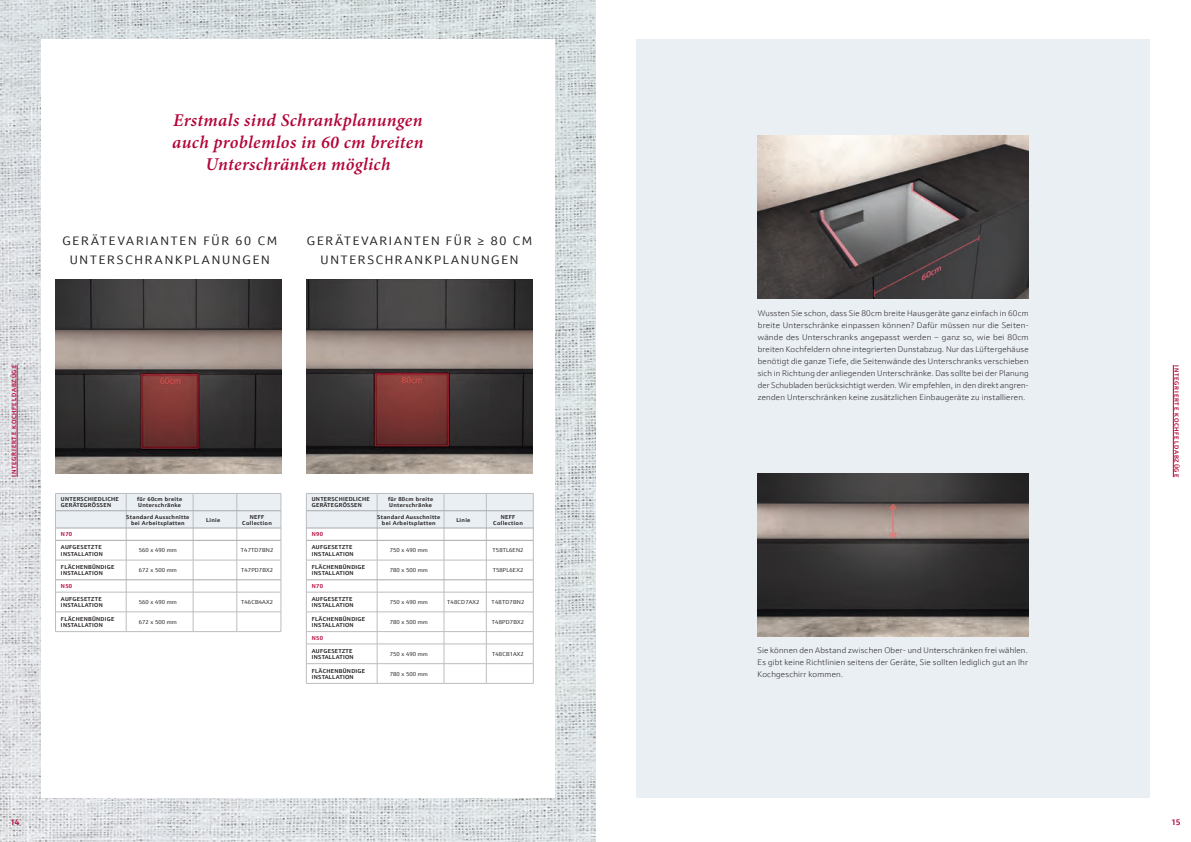
<style>
.page{position:relative;width:1191px;height:842px;background:#fff}
.page>*{position:absolute;margin:0;border:0;box-sizing:border-box;transform-origin:0 0}
.t1{font:italic 600 18px/21.6px "Minion Pro";letter-spacing:.02em;color:#b30437;text-align:center}
.t2{font:12px/19px "Neff Sans";letter-spacing:.15em;color:#231f20;text-align:center}
.t3{font:300 8px/12px "Neff Sans";letter-spacing:.02em;color:#231f20;text-align:justify}
.t4{font:700 8px "Neff Sans";color:#b30437}
.t5{font:700 6px "Neff Sans";letter-spacing:.13em;color:#b30437}
.t6{font:700 5.7px/6.1px "Neff Sans";letter-spacing:.05em;color:#231f20}
.t7{font:5.7px "Neff Sans";letter-spacing:.03em;color:#231f20}
.t8{font:700 5.7px "Neff Sans";letter-spacing:.05em;color:#b30437}
</style>
<div class="page">
<img style="left:0;top:0;width:595px;height:842px">
<div style="left:41px;top:40px;width:513px;height:758px;background:#fff"></div>
<img style="left:55px;top:279px;width:226px;height:194px">
<div style="left:637px;top:40px;width:512px;height:758px;background:#e9eff3"></div>
<img style="left:306px;top:279px;width:227px;height:194px">
<img style="left:758px;top:136px;width:270px;height:162px">
<img style="left:757px;top:473px;width:271px;height:163px">
<svg style="left:55px;top:493px;width:227px;height:139px"></svg>
<hr style="left:55px;top:631px;width:71px;height:1px;background:#bcbdc0">
<hr style="left:126px;top:631px;width:67px;height:1px;background:#bcbdc0">
<hr style="left:193px;top:631px;width:44px;height:1px;background:#bcbdc0">
<hr style="left:237px;top:631px;width:44px;height:1px;background:#bcbdc0">
<hr style="left:56px;top:511px;width:70px;height:1px;background:#a8a9ad">
<hr style="left:126px;top:511px;width:67px;height:1px;background:#a8a9ad">
<hr style="left:193px;top:511px;width:44px;height:1px;background:#a8a9ad">
<hr style="left:237px;top:511px;width:44px;height:1px;background:#a8a9ad">
<hr style="left:56px;top:528px;width:70px;height:1px;background:#a8a9ad">
<hr style="left:126px;top:528px;width:67px;height:1px;background:#a8a9ad">
<hr style="left:193px;top:528px;width:44px;height:1px;background:#a8a9ad">
<hr style="left:237px;top:528px;width:44px;height:1px;background:#a8a9ad">
<hr style="left:56px;top:540px;width:70px;height:1px;background:#a8a9ad">
<hr style="left:126px;top:540px;width:67px;height:1px;background:#a8a9ad">
<hr style="left:193px;top:540px;width:44px;height:1px;background:#a8a9ad">
<hr style="left:237px;top:540px;width:44px;height:1px;background:#a8a9ad">
<hr style="left:56px;top:580px;width:70px;height:1px;background:#a8a9ad">
<hr style="left:126px;top:580px;width:67px;height:1px;background:#a8a9ad">
<hr style="left:193px;top:580px;width:44px;height:1px;background:#a8a9ad">
<hr style="left:237px;top:580px;width:44px;height:1px;background:#a8a9ad">
<svg style="left:306px;top:493px;width:228px;height:190px"></svg>
<hr style="left:306px;top:683px;width:71px;height:1px;background:#bcbdc0">
<hr style="left:377px;top:683px;width:67px;height:1px;background:#bcbdc0">
<hr style="left:444px;top:683px;width:42px;height:1px;background:#bcbdc0">
<hr style="left:486px;top:683px;width:47px;height:1px;background:#bcbdc0">
<hr style="left:306px;top:511px;width:71px;height:1px;background:#a8a9ad">
<hr style="left:377px;top:511px;width:67px;height:1px;background:#a8a9ad">
<hr style="left:444px;top:511px;width:42px;height:1px;background:#a8a9ad">
<hr style="left:486px;top:511px;width:47px;height:1px;background:#a8a9ad">
<hr style="left:306px;top:528px;width:71px;height:1px;background:#a8a9ad">
<hr style="left:377px;top:528px;width:67px;height:1px;background:#a8a9ad">
<hr style="left:444px;top:528px;width:42px;height:1px;background:#a8a9ad">
<hr style="left:486px;top:528px;width:47px;height:1px;background:#a8a9ad">
<hr style="left:306px;top:540px;width:71px;height:1px;background:#a8a9ad">
<hr style="left:377px;top:540px;width:67px;height:1px;background:#a8a9ad">
<hr style="left:444px;top:540px;width:42px;height:1px;background:#a8a9ad">
<hr style="left:486px;top:540px;width:47px;height:1px;background:#a8a9ad">
<hr style="left:306px;top:580px;width:71px;height:1px;background:#a8a9ad">
<hr style="left:377px;top:580px;width:67px;height:1px;background:#a8a9ad">
<hr style="left:444px;top:580px;width:42px;height:1px;background:#a8a9ad">
<hr style="left:486px;top:580px;width:47px;height:1px;background:#a8a9ad">
<hr style="left:1173px;top:365px;width:1px;height:112px;background:#b30437">
<hr style="left:17px;top:365px;width:1px;height:112px;background:#b30437">
<h1 class="t1" style="left:172px;top:110px;width:253px">Erstmals sind Schrankplanungen auch problemlos in 60 cm breiten<br>Unterschränken möglich</h1>
<p class="t5" style="left:10px;top:477px;width:113px;rotate:-90deg">INTEGRIERTE KOCHFELDABZÜGE</p>
<h2 class="t2" style="left:62px;top:231px;width:216px">GERÄTEVARIANTEN FÜR 60 CM<br>UNTERSCHRANKPLANUNGEN</h2>
<h2 class="t2" style="left:307px;top:231px;width:226px">GERÄTEVARIANTEN FÜR ≥ 80 CM<br>UNTERSCHRANKPLANUNGEN</h2>
<p class="t6" style="left:61px;top:496px;width:59px">UNTERSCHIEDLICHE<br>GERÄTEGRÖSSEN</p>
<p class="t6" style="left:137px;top:496px;width:47px">für 60cm breite<br>Unterschränke</p>
<p class="t6" style="left:126px;top:513px;width:65px;text-align:center">Standard Ausschnitte bei Arbeitsplatten</p>
<p class="t6" style="left:206px;top:516px;width:16px">Linie</p>
<p class="t6" style="left:242px;top:513px;width:31px;text-align:center">NEFF<br>Collection</p>
<p class="t8" style="left:61px;top:531px;width:13px">N70</p>
<p class="t6" style="left:61px;top:544px;width:43px">AUFGESETZTE<br>INSTALLATION</p>
<p class="t7" style="left:139px;top:547px;width:40px">560 x 490 mm</p>
<p class="t7" style="left:241px;top:547px;width:34px">T47TD7BN2</p>
<p class="t6" style="left:61px;top:564px;width:55px">FLÄCHENBÜNDIGE<br>INSTALLATION</p>
<p class="t7" style="left:139px;top:567px;width:40px">672 x 500 mm</p>
<p class="t7" style="left:241px;top:567px;width:34px">T47PD7BX2</p>
<p class="t8" style="left:61px;top:583px;width:13px">N50</p>
<p class="t6" style="left:61px;top:596px;width:43px">AUFGESETZTE<br>INSTALLATION</p>
<p class="t7" style="left:139px;top:599px;width:40px">560 x 490 mm</p>
<p class="t7" style="left:241px;top:599px;width:33px">T46CB4AX2</p>
<p class="t6" style="left:61px;top:616px;width:55px">FLÄCHENBÜNDIGE<br>INSTALLATION</p>
<p class="t7" style="left:139px;top:618px;width:40px">672 x 500 mm</p>
<p class="t6" style="left:312px;top:496px;width:59px">UNTERSCHIEDLICHE<br>GERÄTEGRÖSSEN</p>
<p class="t6" style="left:388px;top:496px;width:47px">für 80cm breite<br>Unterschränke</p>
<p class="t6" style="left:377px;top:513px;width:65px;text-align:center">Standard Ausschnitte bei Arbeitsplatten</p>
<p class="t6" style="left:456px;top:516px;width:16px">Linie</p>
<p class="t6" style="left:493px;top:513px;width:31px;text-align:center">NEFF<br>Collection</p>
<p class="t8" style="left:312px;top:531px;width:13px">N90</p>
<p class="t6" style="left:312px;top:544px;width:43px">AUFGESETZTE<br>INSTALLATION</p>
<p class="t7" style="left:390px;top:547px;width:40px">750 x 490 mm</p>
<p class="t7" style="left:492px;top:547px;width:33px">T58TL6EN2</p>
<p class="t6" style="left:312px;top:564px;width:55px">FLÄCHENBÜNDIGE<br>INSTALLATION</p>
<p class="t7" style="left:390px;top:567px;width:40px">780 x 500 mm</p>
<p class="t7" style="left:493px;top:567px;width:32px">T58PL6EX2</p>
<p class="t8" style="left:312px;top:583px;width:13px">N70</p>
<p class="t6" style="left:312px;top:596px;width:43px">AUFGESETZTE<br>INSTALLATION</p>
<p class="t7" style="left:390px;top:599px;width:40px">750 x 490 mm</p>
<p class="t7" style="left:447px;top:599px;width:34px">T48CD7AX2</p>
<p class="t7" style="left:491px;top:599px;width:34px">T48TD7BN2</p>
<p class="t6" style="left:312px;top:616px;width:55px">FLÄCHENBÜNDIGE<br>INSTALLATION</p>
<p class="t7" style="left:390px;top:618px;width:40px">780 x 500 mm</p>
<p class="t7" style="left:492px;top:618px;width:34px">T48PD7BX2</p>
<p class="t8" style="left:312px;top:634px;width:13px">N50</p>
<p class="t6" style="left:312px;top:648px;width:43px">AUFGESETZTE<br>INSTALLATION</p>
<p class="t7" style="left:390px;top:651px;width:40px">750 x 490 mm</p>
<p class="t7" style="left:492px;top:651px;width:33px">T48CB1AX2</p>
<p class="t6" style="left:312px;top:668px;width:55px">FLÄCHENBÜNDIGE<br>INSTALLATION</p>
<p class="t7" style="left:390px;top:670px;width:40px">780 x 500 mm</p>
<p class="t3" style="left:758px;top:307px;width:272px">Wussten Sie schon, dass Sie 80cm breite Hausgeräte ganz einfach in 60cm breite Unterschränke einpassen können? Dafür müssen nur die Seiten&shy;wände des Unterschranks angepasst werden – ganz so, wie bei 80cm breiten Kochfeldern ohne integrierten Dunstabzug. Nur das Lüftergehäuse benötigt die ganze Tiefe, die Seitenwände des Unterschranks verschieben sich in Richtung der anliegenden Unterschränke. Das sollte bei der Planung der Schubladen berücksichtigt werden. Wir empfehlen, in den direkt angren&shy;zenden Unterschränken keine zusätzlichen Einbaugeräte zu installieren.</p>
<p class="t3" style="left:757px;top:644px;width:272px">Sie können den Abstand zwischen Ober- und Unterschränken frei wählen.<br>Es gibt keine Richtlinien seitens der Geräte, Sie sollten lediglich gut an Ihr Kochgeschirr kommen.</p>
<p class="t5" style="left:1180px;top:365px;width:113px;rotate:90deg">INTEGRIERTE KOCHFELDABZÜGE</p>
<p class="t4" style="left:10px;top:817px;width:11px">14</p>
<p class="t4" style="left:1171px;top:817px;width:10px">15</p>
</div>
